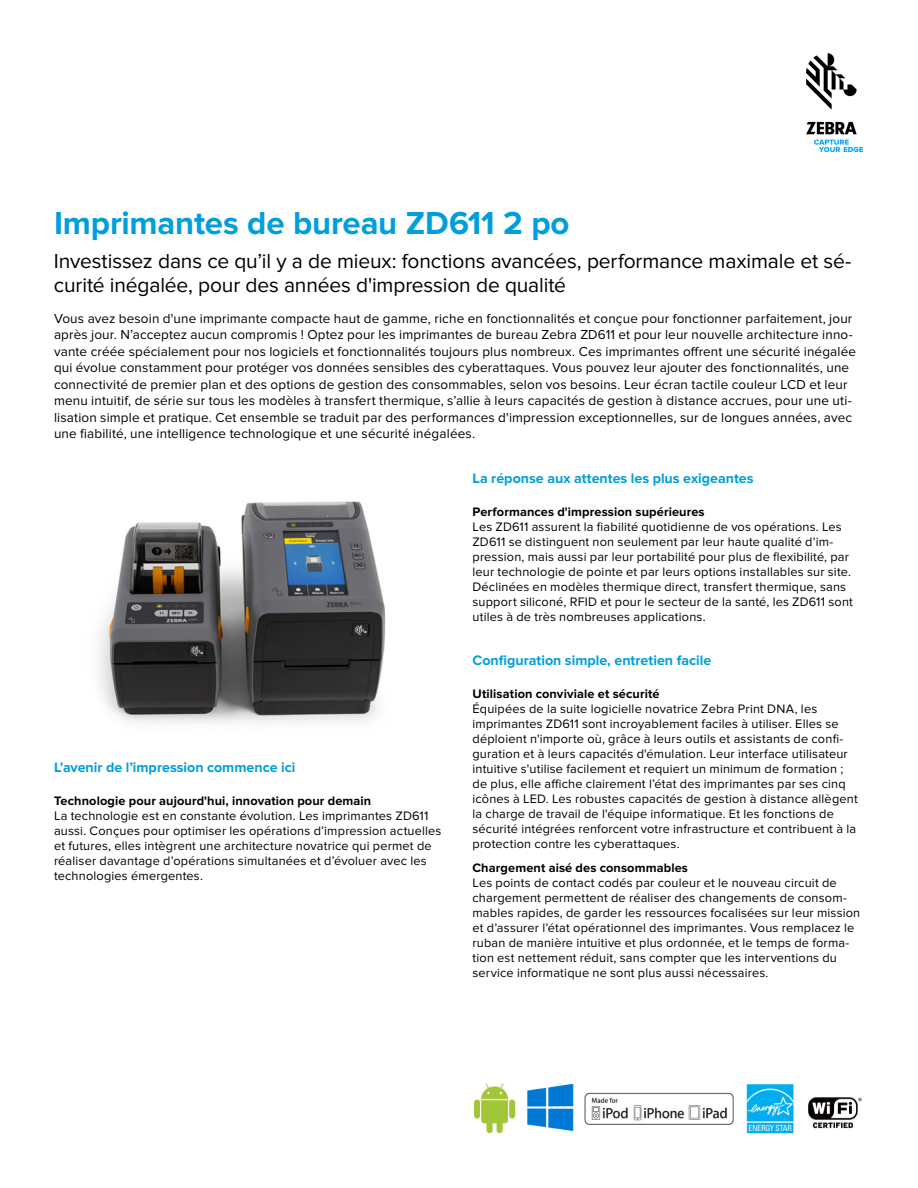
<style>
.page{position:relative;width:918px;height:1188px;background:#fff}
.page>*{position:absolute;margin:0;border:0;box-sizing:border-box;transform-origin:0 0}
.t1{font:700 33px "Proxima Nova";letter-spacing:-.005em;color:#009edb}
.t2{font:21px/24px "Proxima Nova";letter-spacing:-.005em;color:#000}
.t3{font:700 14.25px "Proxima Nova";color:#009edb}
.t4{font:13.5px/16.5px "Proxima Nova";letter-spacing:.01em;color:#000}
.t5{font:12.75px/15px "Proxima Nova";letter-spacing:.015em;color:#000}
.t6{font:700 12.75px "Proxima Nova";letter-spacing:.01em;color:#000}
</style>
<div class="page">
<img style="left:806px;top:54px;width:56px;height:97px">
<img style="left:474px;top:1084px;width:388px;height:49px">
<img style="left:99px;top:501px;width:287px;height:222px">
<h1 class="t1" style="left:54px;top:204px;width:517px">Imprimantes de bureau ZD611 2 po</h1>
<h2 class="t2" style="left:54px;top:250px;width:799px">Investissez dans ce qu’il y a de mieux: fonctions avancées, performance maximale et sé&shy;curité inégalée, pour des années d'impression de qualité</h2>
<p class="t4" style="left:54px;top:310px;width:804px">Vous avez besoin d'une imprimante compacte haut de gamme, riche en fonctionnalités et conçue pour fonctionner parfaitement, jour après jour. N’acceptez aucun compromis ! Optez pour les imprimantes de bureau Zebra ZD611 et pour leur nouvelle architecture inno&shy;vante créée spécialement pour nos logiciels et fonctionnalités toujours plus nombreux. Ces imprimantes offrent une sécurité inégalée qui évolue constamment pour protéger vos données sensibles des cyberattaques. Vous pouvez leur ajouter des fonctionnalités, une connectivité de premier plan et des options de gestion des consommables, selon vos besoins. Leur écran tactile couleur LCD et leur menu intuitif, de série sur tous les modèles à transfert thermique, s’allie à leurs capacités de gestion à distance accrues, pour une uti&shy;lisation simple et pratique. Cet ensemble se traduit par des performances d'impression exceptionnelles, sur de longues années, avec une fiabilité, une intelligence technologique et une sécurité inégalées.</p>
<p class="t3" style="left:54px;top:759px;width:243px">L’avenir de l’impression commence ici</p>
<p class="t6" style="left:54px;top:793px;width:319px">Technologie pour aujourd'hui, innovation pour demain</p>
<p class="t5" style="left:54px;top:808px;width:389px">La technologie est en constante évolution. Les imprimantes ZD611 aussi. Conçues pour optimiser les opérations d’impression actuelles et futures, elles intègrent une architecture novatrice qui permet de réaliser davantage d’opérations simultanées et d’évoluer avec les technologies émergentes.</p>
<p class="t3" style="left:472px;top:470px;width:283px">La réponse aux attentes les plus exigeantes</p>
<p class="t6" style="left:472px;top:505px;width:234px">Performances d'impression supérieures</p>
<p class="t5" style="left:472px;top:520px;width:382px">Les ZD611 assurent la fiabilité quotidienne de vos opérations. Les ZD611 se distinguent non seulement par leur haute qualité d’im&shy;pression, mais aussi par leur portabilité pour plus de flexibilité, par leur technologie de pointe et par leurs options installables sur site.<br>Déclinées en modèles thermique direct, transfert thermique, sans support siliconé, RFID et pour le secteur de la santé, les ZD611 sont utiles à de très nombreuses applications.</p>
<p class="t3" style="left:472px;top:652px;width:240px">Configuration simple, entretien facile</p>
<p class="t6" style="left:472px;top:686px;width:189px">Utilisation conviviale et sécurité</p>
<p class="t5" style="left:472px;top:701px;width:387px">Équipées de la suite logicielle novatrice Zebra Print DNA, les imprimantes ZD611 sont incroyablement faciles à utiliser. Elles se déploient n'importe où, grâce à leurs outils et assistants de confi&shy;guration et à leurs capacités d'émulation. Leur interface utilisateur intuitive s'utilise facilement et requiert un minimum de formation ; de plus, elle affiche clairement l’état des imprimantes par ses cinq icônes à LED. Les robustes capacités de gestion à distance allègent la charge de travail de l'équipe informatique. Et les fonctions de sécurité intégrées renforcent votre infrastructure et contribuent à la protection contre les cyberattaques.</p>
<p class="t6" style="left:472px;top:860px;width:217px">Chargement aisé des consommables</p>
<p class="t5" style="left:472px;top:875px;width:389px">Les points de contact codés par couleur et le nouveau circuit de chargement permettent de réaliser des changements de consom&shy;mables rapides, de garder les ressources focalisées sur leur mission et d’assurer l’état opérationnel des imprimantes. Vous remplacez le ruban de manière intuitive et plus ordonnée, et le temps de forma&shy;tion est nettement réduit, sans compter que les interventions du service informatique ne sont plus aussi nécessaires.</p>
</div>
